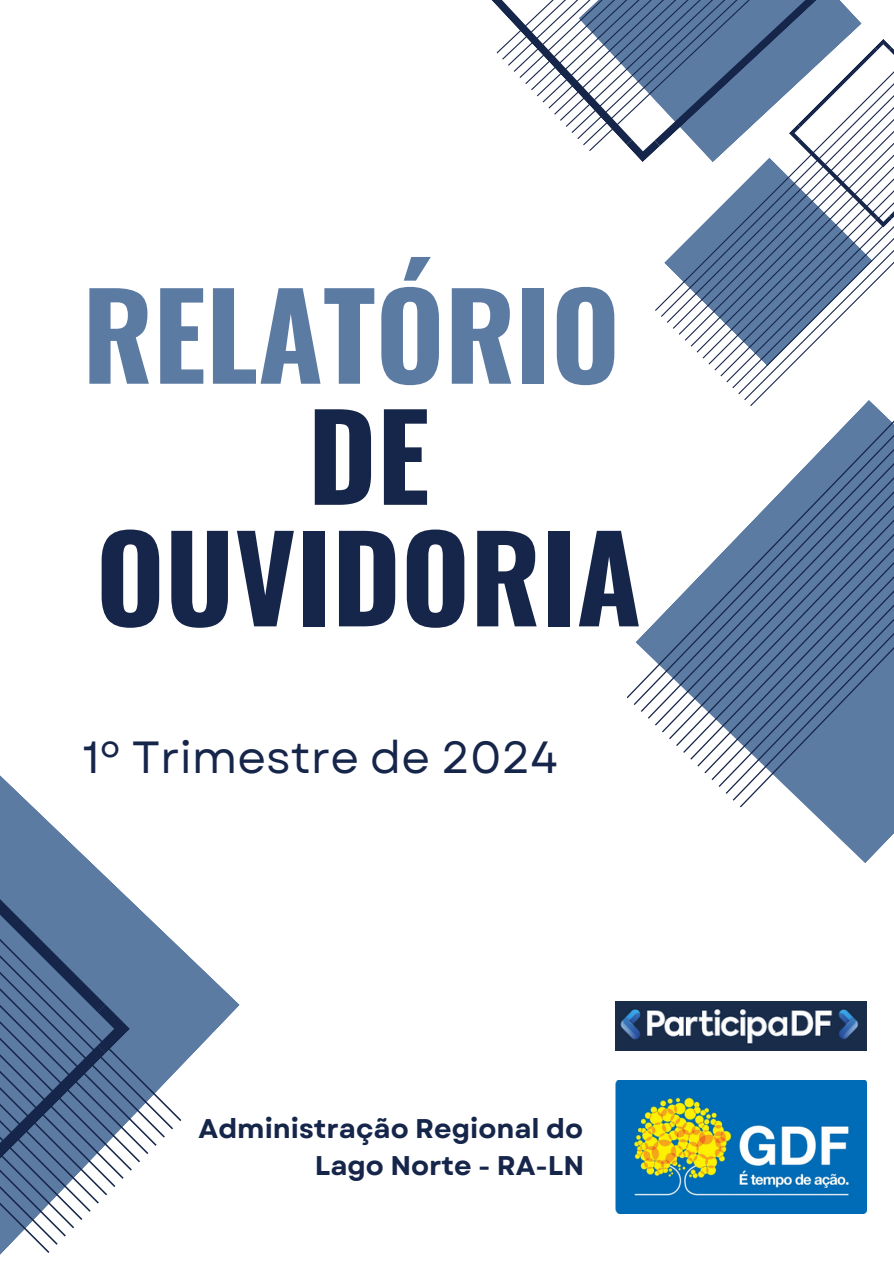
<style>
.page{position:relative;width:894px;height:1264px;background:#fff}
.page>*{position:absolute;margin:0;border:0;box-sizing:border-box;transform-origin:0 0}
.t1{font:700 117.9px/121.5px "Oswald";color:#16254a;text-align:center}
.t2{font:700 117.9px "Oswald";color:#5c7ba3}
.t3{font:45px "Garet";color:#16254a}
.t4{font:700 27px "Garet";color:#16254a}
</style>
<div class="page">
<svg style="left:648px;top:718px;width:245px;height:145px"></svg>
<svg style="left:734px;top:800px;width:159px;height:7px"></svg>
<svg style="left:727px;top:793px;width:166px;height:7px"></svg>
<svg style="left:713px;top:780px;width:180px;height:7px"></svg>
<svg style="left:706px;top:773px;width:187px;height:7px"></svg>
<svg style="left:698px;top:766px;width:195px;height:7px"></svg>
<svg style="left:691px;top:759px;width:202px;height:7px"></svg>
<svg style="left:677px;top:746px;width:216px;height:7px;fill:#5c7ba3"></svg>
<svg style="left:670px;top:739px;width:223px;height:7px;fill:#5c7ba3"></svg>
<svg style="left:663px;top:732px;width:230px;height:7px;fill:#5c7ba3"></svg>
<svg style="left:656px;top:725px;width:237px;height:7px;fill:#5c7ba3"></svg>
<svg style="left:649px;top:718px;width:244px;height:7px;fill:#5c7ba3"></svg>
<svg style="left:641px;top:705px;width:252px;height:7px;fill:#5c7ba3"></svg>
<svg style="left:633px;top:698px;width:260px;height:7px;fill:#5c7ba3"></svg>
<svg style="left:627px;top:405px;width:266px;height:293px;fill:#5c7ba3"></svg>
<svg style="left:492px;top:0;width:401px;height:405px"></svg>
<svg style="left:720px;top:370px;width:173px;height:6px"></svg>
<svg style="left:714px;top:364px;width:179px;height:6px"></svg>
<svg style="left:708px;top:358px;width:185px;height:6px"></svg>
<svg style="left:702px;top:352px;width:191px;height:6px"></svg>
<svg style="left:690px;top:341px;width:203px;height:6px"></svg>
<svg style="left:684px;top:335px;width:209px;height:6px"></svg>
<svg style="left:678px;top:329px;width:215px;height:6px"></svg>
<svg style="left:672px;top:323px;width:221px;height:6px"></svg>
<svg style="left:666px;top:317px;width:227px;height:6px"></svg>
<svg style="left:660px;top:311px;width:233px;height:6px"></svg>
<svg style="left:654px;top:49px;width:239px;height:262px"></svg>
<svg style="left:130px;top:949px;width:110px;height:222px"></svg>
<svg style="left:0;top:1170px;width:124px;height:85px"></svg>
<svg style="left:0;top:1162px;width:132px;height:8px"></svg>
<svg style="left:0;top:1154px;width:140px;height:8px"></svg>
<svg style="left:0;top:1145px;width:148px;height:9px"></svg>
<svg style="left:0;top:1137px;width:156px;height:8px"></svg>
<svg style="left:0;top:1129px;width:165px;height:8px"></svg>
<svg style="left:0;top:1121px;width:173px;height:8px"></svg>
<svg style="left:0;top:775px;width:181px;height:346px;fill:#5c7ba3"></svg>
<img style="left:615px;top:1080px;width:251px;height:133px">
<img style="left:615px;top:1001px;width:251px;height:49px">
<p class="t2" style="left:82px;top:243px;width:539px">RELATÓRIO</p>
<p class="t1" style="left:96px;top:391px;width:547px">DE<br>OUVIDORIA</p>
<h1 class="t3" style="left:82px;top:724px;width:477px">1º Trimestre de 2024</h1>
<h1 class="t4" style="left:198px;top:1109px;width:386px">Administração Regional do</h1>
<p class="t4" style="left:315px;top:1146px;width:271px">Lago Norte - RA-LN</p>
</div>
